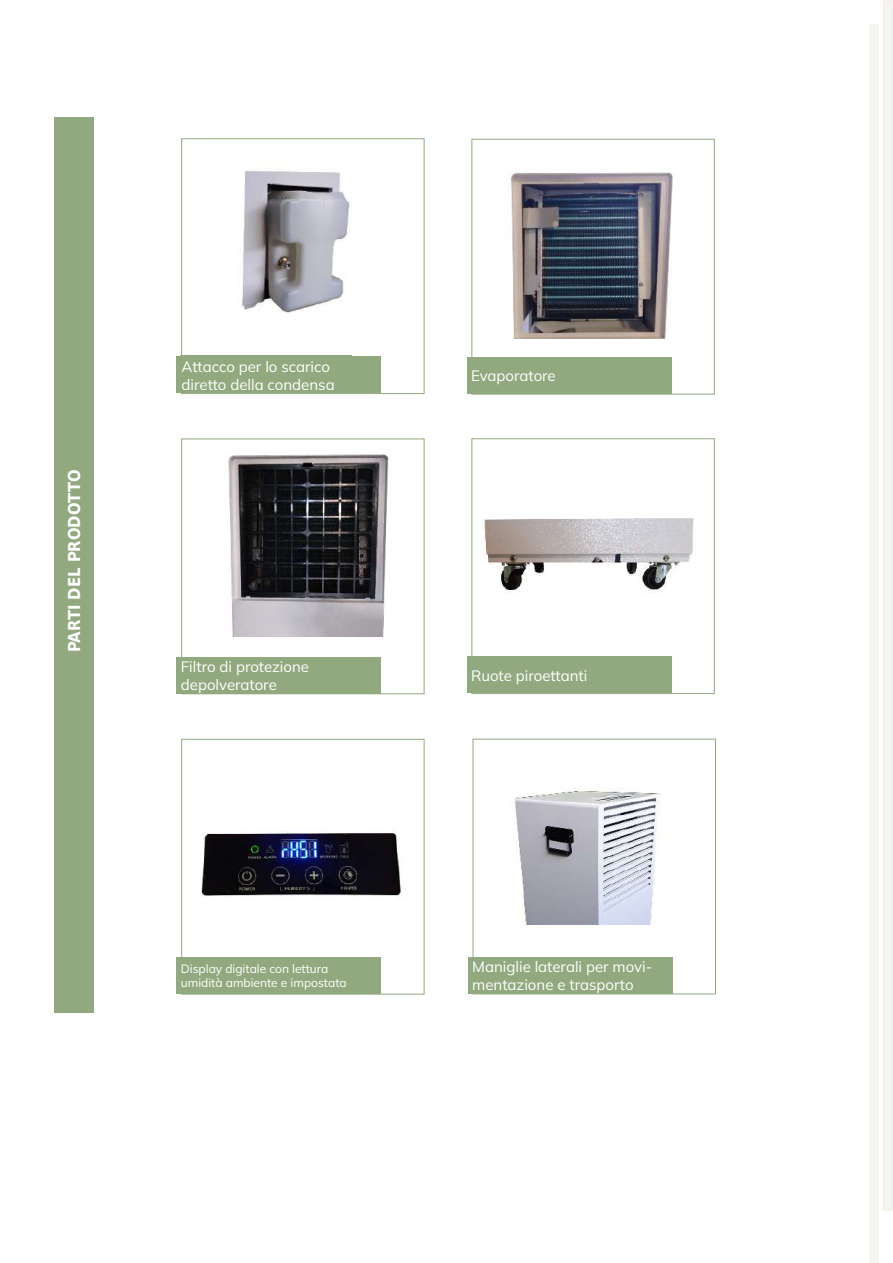
<style>
.page{position:relative;width:893px;height:1263px;background:#fff}
.page>*{position:absolute;margin:0;border:0;box-sizing:border-box;transform-origin:0 0}
.t1{font:700 16.5px "DejaVu Sans Condensed";color:#fff}
.t2{font:200 15px/18px "Mulish";color:#fff}
.t3{font:200 12px/14.4px "Mulish";color:#fff}
</style>
<div class="page">
<div style="left:54px;top:117px;width:40px;height:896px;background:#92a97f"></div>
<div style="left:869px;top:24px;width:9px;height:1239px;background:#f4f6f2"></div>
<div style="left:883px;top:0;width:10px;height:1211px;background:#f4f6f2"></div>
<img style="left:242px;top:139px;width:183px;height:199px">
<div style="left:181px;top:139px;width:243px;height:255px;border:1px solid #92a97f"></div>
<div style="left:177px;top:356px;width:204px;height:37px;background:#92a97f"></div>
<div style="left:180px;top:355px;width:172px;height:36px;border:2px solid #92a97f"></div>
<img style="left:471px;top:138px;width:244px;height:200px">
<div style="left:472px;top:139px;width:242px;height:255px;border:1px solid #92a97f"></div>
<div style="left:467px;top:357px;width:204px;height:37px;background:#92a97f"></div>
<img style="left:184px;top:438px;width:238px;height:199px">
<div style="left:181px;top:439px;width:243px;height:255px;border:1px solid #92a97f"></div>
<div style="left:177px;top:657px;width:204px;height:36px;background:#92a97f"></div>
<img style="left:201px;top:765px;width:224px;height:159px">
<div style="left:181px;top:739px;width:243px;height:255px;border:1px solid #92a97f"></div>
<div style="left:177px;top:957px;width:204px;height:37px;background:#92a97f"></div>
<img style="left:471px;top:438px;width:244px;height:196px">
<div style="left:467px;top:656px;width:204px;height:37px;background:#92a97f"></div>
<img style="left:472px;top:748px;width:189px;height:176px">
<div style="left:473px;top:739px;width:243px;height:255px;border:1px solid #92a97f"></div>
<div style="left:468px;top:957px;width:204px;height:36px;background:#92a97f"></div>
<p class="t1" style="left:61px;top:652px;width:184px;rotate:-90deg">PARTI DEL PRODOTTO</p>
<p class="t2" style="left:182px;top:357px;width:155px">Attacco per lo scarico diretto della condensa</p>
<p class="t2" style="left:471px;top:367px;width:86px">Evaporatore</p>
<p class="t2" style="left:181px;top:657px;width:130px">Filtro di protezione depolveratore</p>
<p class="t2" style="left:471px;top:666px;width:118px">Ruote piroettanti</p>
<p class="t3" style="left:181px;top:961px;width:167px">Display digitale con lettura umidità ambiente e impostata</p>
<p class="t2" style="left:472px;top:957px;width:181px">Maniglie laterali per movi&shy;mentazione e trasporto</p>
</div>
